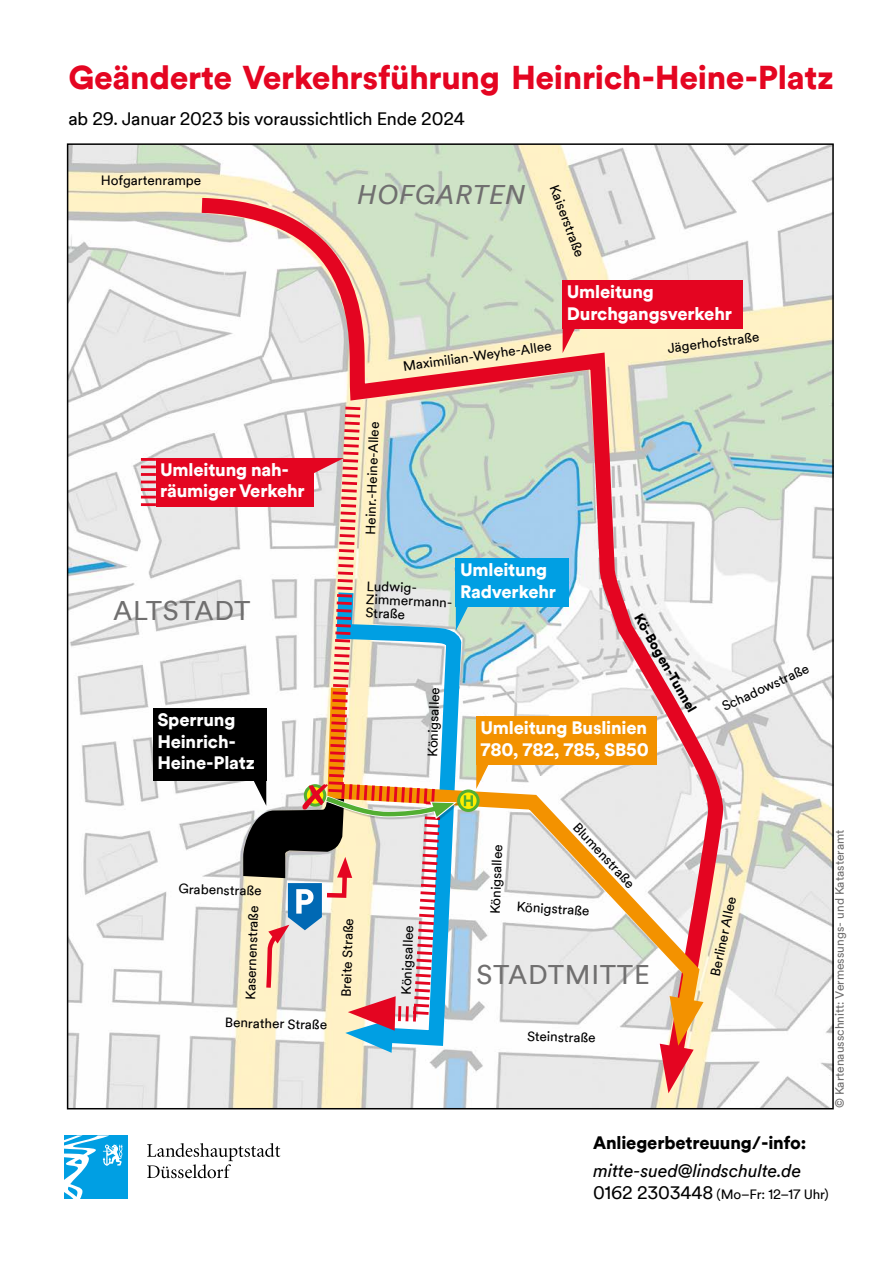
<style>
.page{position:relative;width:893px;height:1263px;background:#fff}
.page>*{position:absolute;margin:0;border:0;box-sizing:border-box;transform-origin:0 0}
.t1{font:900 33px "Duesseldorf Circular TT";letter-spacing:-.01em;color:#e40521}
.t2{font:27px "Duesseldorf Circular TT";letter-spacing:.025em;color:#706f6f}
.t3{font:italic 27px "Duesseldorf Circular TT";letter-spacing:.025em;color:#706f6f}
.t4{font:900 18px/21.6px "Duesseldorf Circular TT";letter-spacing:-.01em;color:#fff}
.t5{font:18px "Duesseldorf Circular TT";letter-spacing:-.01em;color:#000}
.t6{font:italic 18px "Duesseldorf Circular TT";letter-spacing:-.01em;color:#000}
.t7{font:900 18px "Duesseldorf Circular TT";letter-spacing:-.01em;color:#000}
.t8{font:13.5px/13.5px "Duesseldorf Circular TT";letter-spacing:-.005em;color:#000}
.t9{font:900 13.5px "Duesseldorf Circular TT";color:#000}
.t10{font:12px "Duesseldorf Circular TT";color:#706f6f}
.s1{font-size:18px}
</style>
<div class="page">
<img style="left:70px;top:146px;width:761px;height:960px">
<svg style="left:147px;top:1143px;width:133px;height:35px"></svg>
<div style="left:64px;top:1135px;width:64px;height:64px;background:#009fe3"></div>
<svg style="left:64px;top:1135px;width:59px;height:64px"></svg>
<svg style="left:187px;top:190px;width:547px;height:891px"></svg>
<svg style="left:329px;top:143px;width:140px;height:967px;background:#d4cfbe"></svg>
<svg style="left:320px;top:672px;width:387px;height:363px"></svg>
<svg style="left:660px;top:996px;width:43px;height:97px;background:#efa178"></svg>
<svg style="left:459px;top:791px;width:19px;height:19px"></svg>
<div style="left:457px;top:789px;width:23px;height:23px;border:3px solid #52ae32;border-radius:50%"></div>
<svg style="left:464px;top:795px;width:9px;height:11px"></svg>
<svg style="left:456px;top:606px;width:20px;height:25px"></svg>
<div style="left:456px;top:558px;width:113px;height:48px;background:#009fe3"></div>
<div style="left:153px;top:708px;width:113px;height:72px;background:#000"></div>
<svg style="left:563px;top:329px;width:20px;height:24px"></svg>
<div style="left:563px;top:281px;width:180px;height:48px;background:#e40521"></div>
<hr style="left:141px;top:458px;width:15px;height:3px;background:#e40521">
<hr style="left:141px;top:465px;width:15px;height:3px;background:#e40521">
<hr style="left:141px;top:473px;width:15px;height:3px;background:#e40521">
<svg style="left:141px;top:481px;width:15px;height:2px"></svg>
<hr style="left:141px;top:488px;width:15px;height:3px;background:#e40521">
<svg style="left:141px;top:496px;width:15px;height:2px"></svg>
<hr style="left:141px;top:503px;width:15px;height:3px;background:#e40521">
<svg style="left:314px;top:458px;width:11px;height:20px"></svg>
<div style="left:156px;top:458px;width:158px;height:48px;background:#e40521"></div>
<svg style="left:476px;top:765px;width:21px;height:24px"></svg>
<div style="left:476px;top:716px;width:181px;height:49px;background:#f39200"></div>
<svg style="left:325px;top:405px;width:119px;height:360px;background:#d0d1ca"></svg>
<svg style="left:243px;top:765px;width:214px;height:288px"></svg>
<p class="t1" style="left:68px;top:54px;width:767px">Geänderte Verkehrsführung Heinrich-Heine-Platz</p>
<p class="t5" style="left:68px;top:106px;width:398px">ab 29. Januar 2023 bis voraussichtlich Ende 2024</p>
<p class="t8" style="left:101px;top:173px;width:102px">Hofgartenrampe</p>
<p class="t4" style="left:160px;top:458px;width:130px">Umleitung nah-</p>
<p class="t4" style="left:160px;top:479px;width:146px">räumiger Verkehr</p>
<p class="t2" style="left:113px;top:592px;width:139px">ALTSTADT</p>
<p class="t4" style="left:157px;top:708px;width:80px">Sperrung</p>
<p class="t4" style="left:157px;top:730px;width:80px">Heinrich-</p>
<p class="t4" style="left:157px;top:751px;width:99px">Heine-Platz</p>
<p class="t3" style="left:357px;top:176px;width:170px">HOFGARTEN</p>
<p class="t8" style="left:561px;top:183px;width:77px;rotate:69deg">Kaiserstraße</p>
<p class="t4" style="left:567px;top:281px;width:89px">Umleitung</p>
<p class="t4" style="left:567px;top:302px;width:167px">Durchgangsverkehr</p>
<p class="t8" style="left:363px;top:534px;width:114px;rotate:-88deg">Heinr.-Heine-Allee</p>
<p class="t8" style="left:402px;top:359px;width:151px;rotate:-8deg">Maximilian-Weyhe-Allee</p>
<p class="t8" style="left:666px;top:341px;width:94px;rotate:-7deg">Jägerhofstraße</p>
<p class="t8" style="left:367px;top:578px;width:89px;rotate:2deg">Ludwig-<br>Zimmermann-<br>Straße</p>
<p class="t8" style="left:425px;top:756px;width:71px;rotate:-88deg">Königsallee</p>
<p class="t4" style="left:460px;top:558px;width:89px">Umleitung</p>
<p class="t4" style="left:460px;top:580px;width:97px">Radverkehr</p>
<p class="t9" style="left:646px;top:610px;width:112px;rotate:60deg">Kö-Bogen-Tunnel</p>
<p class="t4" style="left:480px;top:716px;width:170px">Umleitung Buslinien<br>780, 782, 785, SB50</p>
<p class="t8" style="left:720px;top:700px;width:96px;rotate:-25deg">Schadowstraße</p>
<p class="t8" style="left:179px;top:881px;width:85px;rotate:2deg">Grabenstraße</p>
<p class="t8" style="left:243px;top:999px;width:96px;rotate:-88deg">Kasernenstraße</p>
<p class="t8" style="left:225px;top:1014px;width:104px;rotate:2deg">Benrather Straße</p>
<p class="t8" style="left:339px;top:996px;width:80px;rotate:-88deg">Breite Straße</p>
<p class="t8" style="left:399px;top:994px;width:71px;rotate:-88deg">Königsallee</p>
<p class="t8" style="left:488px;top:913px;width:71px;rotate:-88deg">Königsallee</p>
<p class="t8" style="left:581px;top:820px;width:85px;rotate:47deg">Blumenstraße</p>
<p class="t8" style="left:517px;top:899px;width:74px;rotate:3deg">Königstraße</p>
<p class="t2" style="left:476px;top:956px;width:175px">STADTMITTE</p>
<p class="t8" style="left:527px;top:1028px;width:70px;rotate:2deg">Steinstraße</p>
<p class="t8" style="left:708px;top:974px;width:82px;rotate:-78deg">Berliner Allee</p>
<p class="t10" style="left:831px;top:1108px;width:280px;rotate:-90deg">© Kartenausschnitt: Vermessungs- und Katasteramt</p>
<p class="t7" style="left:593px;top:1130px;width:215px">Anliegerbetreuung/-info:</p>
<p class="t6" style="left:593px;top:1158px;width:209px">mitte-sued@lindschulte.de</p>
<p class="t8" style="left:593px;top:1186px;width:237px"><span class="s1">0162 2303448</span> (Mo–Fr: 12–17 Uhr)</p>
</div>
